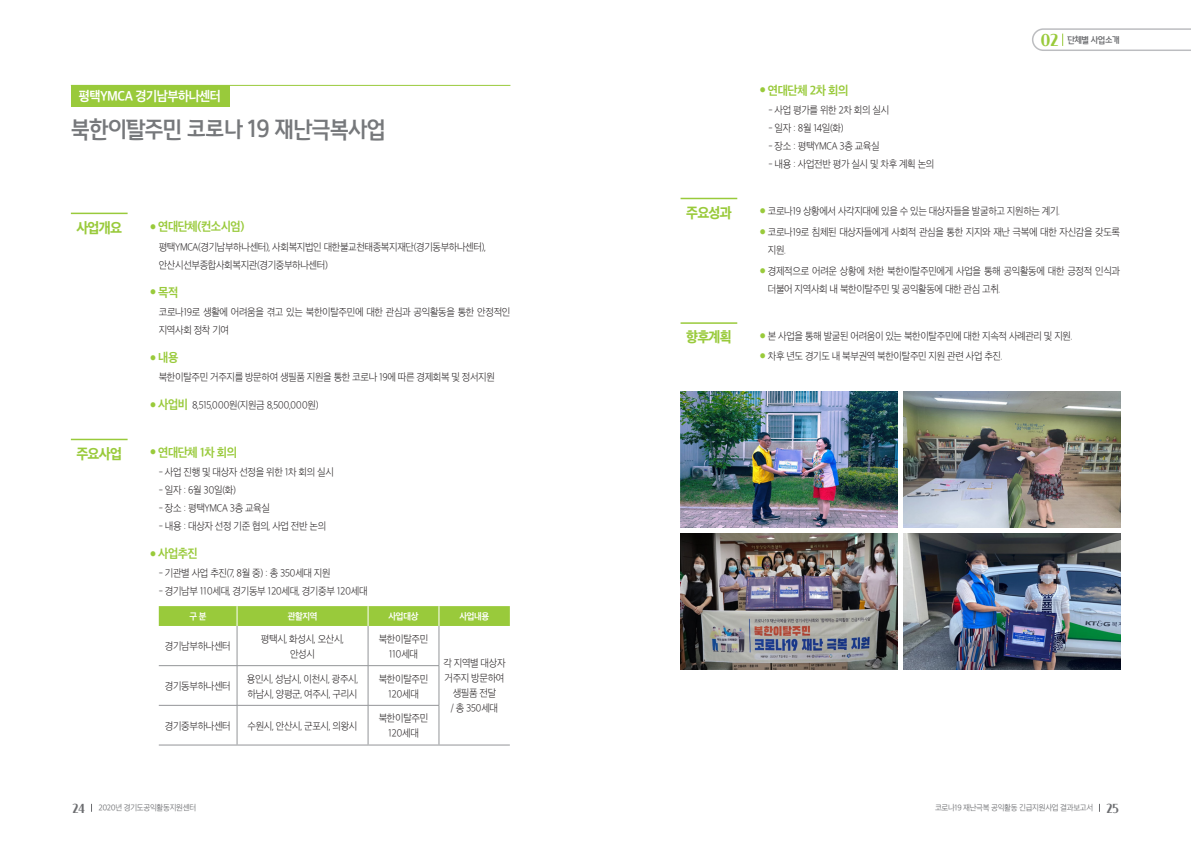
<style>
.page{position:relative;width:1191px;height:842px;background:#fff}
.page>*{position:absolute;margin:0;border:0;box-sizing:border-box;transform-origin:0 0}
.t1{font:700 23px "Hangeul Nuri";letter-spacing:-.04em;color:#76787b;scale:.93 1}
.t2{font:14px "SD Gothic Neoa h Ex Bd";letter-spacing:-.06em;color:#99ca3b;scale:.93 1}
.t3{font:13px "SD Gothic Neoa g Bd";letter-spacing:-.04em;color:#fff;scale:.93 1}
.t4{font:12px "SD Gothic Neoa g Bd";letter-spacing:-.04em;color:#99ca3b;scale:.93 1}
.t5{font:10px/18px "SD Gothic Neoa b Ult Lt";letter-spacing:-.04em;color:#231f20;scale:.93 1}
.t6{font:9px "SD Gothic Neoa g Bd";letter-spacing:-.04em;color:#fff;scale:.93 1}
.t7{font:700 9px "Hangeul Nuri";letter-spacing:-.05em;color:#6c6d70;scale:.93 1}
.t8{font:8px "SD Gothic Neoa c Lt";letter-spacing:-.04em;color:#6c6d70;scale:.93 1}
.s1{font-family:"Nanum Square OTFEB";font-size:7px}
.s2{font-family:"Nanum Square OTFEB";font-size:7px;color:#99ca3b}
.s3{font-family:"SD Gothic Neoa g Bd";font-size:12px;color:#99ca3b}
.s4{font-family:"Cafe 24 Dangdanghae";font-weight:400;font-size:17px;color:#99ca3b}
.s5{font-family:"Cafe 24 Dangdanghae";font-size:13px}
</style>
<div class="page">
<svg style="left:1032px;top:28px;width:159px;height:23px"></svg>
<hr style="left:71px;top:85px;width:439px;height:1px;background:#99ca3b">
<div style="left:71px;top:85px;width:159px;height:22px;background:#99ca3b"></div>
<hr style="left:71px;top:213px;width:57px;height:1px;background:#99ca3b">
<div style="left:159px;top:606px;width:351px;height:20px;background:#99ca3b"></div>
<hr style="left:237px;top:626px;width:1px;height:39px;background:#939598">
<hr style="left:368px;top:626px;width:1px;height:39px;background:#939598">
<hr style="left:439px;top:626px;width:1px;height:39px;background:#939598">
<hr style="left:159px;top:665px;width:78px;height:1px;background:#939598">
<hr style="left:237px;top:665px;width:131px;height:1px;background:#939598">
<hr style="left:237px;top:666px;width:1px;height:39px;background:#939598">
<hr style="left:368px;top:665px;width:71px;height:1px;background:#939598">
<hr style="left:368px;top:666px;width:1px;height:39px;background:#939598">
<hr style="left:439px;top:666px;width:1px;height:39px;background:#939598">
<hr style="left:159px;top:705px;width:78px;height:1px;background:#939598">
<hr style="left:237px;top:705px;width:131px;height:1px;background:#939598">
<hr style="left:237px;top:705px;width:1px;height:39px;background:#939598">
<hr style="left:368px;top:705px;width:71px;height:1px;background:#939598">
<hr style="left:368px;top:705px;width:1px;height:39px;background:#939598">
<hr style="left:439px;top:705px;width:1px;height:39px;background:#939598">
<hr style="left:159px;top:744px;width:78px;height:1px;background:#939598">
<hr style="left:237px;top:744px;width:131px;height:1px;background:#939598">
<hr style="left:368px;top:744px;width:71px;height:1px;background:#939598">
<hr style="left:439px;top:744px;width:71px;height:1px;background:#939598">
<hr style="left:71px;top:439px;width:57px;height:1px;background:#99ca3b">
<hr style="left:680px;top:198px;width:57px;height:1px;background:#99ca3b">
<hr style="left:680px;top:322px;width:57px;height:2px;background:#99ca3b">
<img style="left:680px;top:391px;width:217px;height:136px">
<img style="left:680px;top:533px;width:217px;height:136px">
<img style="left:903px;top:391px;width:217px;height:136px">
<img style="left:903px;top:533px;width:217px;height:136px">
<p class="t3" style="left:79px;top:89px;width:154px">평택YMCA 경기남부하나센터</p>
<p class="t1" style="left:71px;top:116px;width:340px">북한이탈주민 코로나 19 재난극복사업</p>
<p class="t2" style="left:76px;top:220px;width:50px">사업개요</p>
<p class="t2" style="left:76px;top:447px;width:50px">주요사업</p>
<p class="t4" style="left:150px;top:221px;width:103px"><span class="s1">●</span> 연대단체(컨소시엄)</p>
<p class="t5" style="left:159px;top:238px;width:353px">평택YMCA(경기남부하나센터), 사회복지법인 대한불교천태종복지재단(경기동부하나센터),</p>
<p class="t5" style="left:159px;top:256px;width:183px">안산시선부종합사회복지관(경기중부하나센터)</p>
<p class="t4" style="left:150px;top:286px;width:32px"><span class="s1">●</span> 목적</p>
<p class="t5" style="left:159px;top:303px;width:379px">코로나19로 생활에 어려움을 겪고 있는 북한이탈주민에 대한 관심과 공익활동을 통한 안정적인 지역사회 정착 기여</p>
<p class="t4" style="left:150px;top:351px;width:32px"><span class="s1">●</span> 내용</p>
<p class="t5" style="left:159px;top:368px;width:363px">북한이탈주민 거주지를 방문하여 생필품 지원을 통한 코로나 19에 따른 경제회복 및 정서지원</p>
<p class="t5" style="left:150px;top:396px;width:182px"><span class="s2">●</span> <span class="s3">사업비</span> 8,515,000원(지원금 8,500,000원)</p>
<p class="t4" style="left:150px;top:446px;width:95px"><span class="s1">●</span> 연대단체 1차 회의</p>
<p class="t5" style="left:159px;top:463px;width:190px">- 사업 진행 및 대상자 선정을 위한 1차 회의 실시</p>
<p class="t5" style="left:159px;top:481px;width:84px">- 일자 : 6월 30일(화)</p>
<p class="t5" style="left:159px;top:499px;width:121px">- 장소 : 평택YMCA 3층 교육실</p>
<p class="t5" style="left:159px;top:517px;width:182px">- 내용 : 대상자 선정 기준 협의, 사업 전반 논의</p>
<p class="t4" style="left:150px;top:548px;width:53px"><span class="s1">●</span> 사업추진</p>
<p class="t5" style="left:159px;top:564px;width:186px">- 기관별 사업 추진(7, 8월 중) : 총 350세대 지원</p>
<p class="t5" style="left:159px;top:582px;width:226px">- 경기남부 110세대, 경기동부 120세대, 경기중부 120세대</p>
<p class="t6" style="left:189px;top:612px;width:20px">구 분</p>
<p class="t6" style="left:288px;top:612px;width:34px">관할지역</p>
<p class="t6" style="left:388px;top:612px;width:34px">사업대상</p>
<p class="t6" style="left:459px;top:612px;width:34px">사업내용</p>
<p class="t5" style="left:165px;top:637px;width:72px">경기남부하나센터</p>
<p class="t5" style="left:261px;top:630px;width:91px">평택시, 화성시, 오산시,</p>
<p class="t5" style="left:290px;top:645px;width:28px">안성시</p>
<p class="t5" style="left:379px;top:630px;width:55px">북한이탈주민</p>
<p class="t5" style="left:389px;top:645px;width:33px">110세대</p>
<p class="t5" style="left:443px;top:656px;width:68px;line-height:15px">각 지역별 대상자 거주지 방문하여</p>
<p class="t5" style="left:453px;top:684px;width:48px">생필품 전달</p>
<p class="t5" style="left:451px;top:699px;width:52px">/ 총 350세대</p>
<p class="t5" style="left:247px;top:670px;width:121px">용인시, 성남시, 이천시, 광주시,</p>
<p class="t5" style="left:248px;top:685px;width:120px">하남시, 양평군, 여주시, 구리시</p>
<p class="t5" style="left:379px;top:670px;width:55px">북한이탈주민</p>
<p class="t5" style="left:388px;top:685px;width:35px">120세대</p>
<p class="t5" style="left:165px;top:677px;width:72px">경기동부하나센터</p>
<p class="t5" style="left:379px;top:709px;width:55px">북한이탈주민</p>
<p class="t5" style="left:388px;top:724px;width:35px">120세대</p>
<p class="t5" style="left:165px;top:717px;width:72px">경기중부하나센터</p>
<p class="t5" style="left:248px;top:717px;width:120px">수원시, 안산시, 군포시, 의왕시</p>
<p class="t2" style="left:686px;top:206px;width:51px">주요성과</p>
<p class="t2" style="left:686px;top:330px;width:51px">향후계획</p>
<p class="t7" style="left:1041px;top:35px;width:86px"><span class="s4">02</span> 단체별 사업소개</p>
<p class="t4" style="left:760px;top:84px;width:96px"><span class="s1">●</span> 연대단체 2차 회의</p>
<p class="t5" style="left:768px;top:101px;width:131px">- 사업 평가를 위한 2차 회의 실시</p>
<p class="t5" style="left:768px;top:119px;width:82px">- 일자 : 8월 14일(화)</p>
<p class="t5" style="left:768px;top:137px;width:121px">- 장소 : 평택YMCA 3층 교육실</p>
<p class="t5" style="left:768px;top:155px;width:180px">- 내용 : 사업전반 평가 실시 및 차후 계획 논의</p>
<p class="t5" style="left:760px;top:202px;width:324px"><span class="s2">●</span> 코로나19 상황에서 사각지대에 있을 수 있는 대상자들을 발굴하고 지원하는 계기.</p>
<p class="t5" style="left:768px;top:223px;width:380px;text-indent:-8px"><span class="s2">●</span> 코로나19로 침체된 대상자들에게 사회적 관심을 통한 지지와 재난 극복에 대한 자신감을 갖도록 지원.</p>
<p class="t5" style="left:768px;top:262px;width:380px;text-indent:-8px"><span class="s2">●</span> 경제적으로 어려운 상황에 처한 북한이탈주민에게 사업을 통해 공익활동에 대한 긍정적 인식과 더불어 지역사회 내 북한이탈주민 및 공익활동에 대한 관심 고취.</p>
<p class="t5" style="left:760px;top:326px;width:338px"><span class="s2">●</span> 본 사업을 통해 발굴된 어려움이 있는 북한이탈주민에 대한 지속적 사례관리 및 지원.</p>
<p class="t5" style="left:760px;top:347px;width:263px"><span class="s2">●</span> 차후 년도 경기도 내 북부권역 북한이탈주민 지원 관련 사업 추진.</p>
<p class="t8" style="left:73px;top:803px;width:134px"><span class="s5">24</span> 2020년 경기도공익활동지원센터</p>
<p class="t8" style="left:935px;top:803px;width:199px">코로나19 재난극복 공익활동 긴급지원사업 결과보고서 <span class="s5">25</span></p>
</div>
